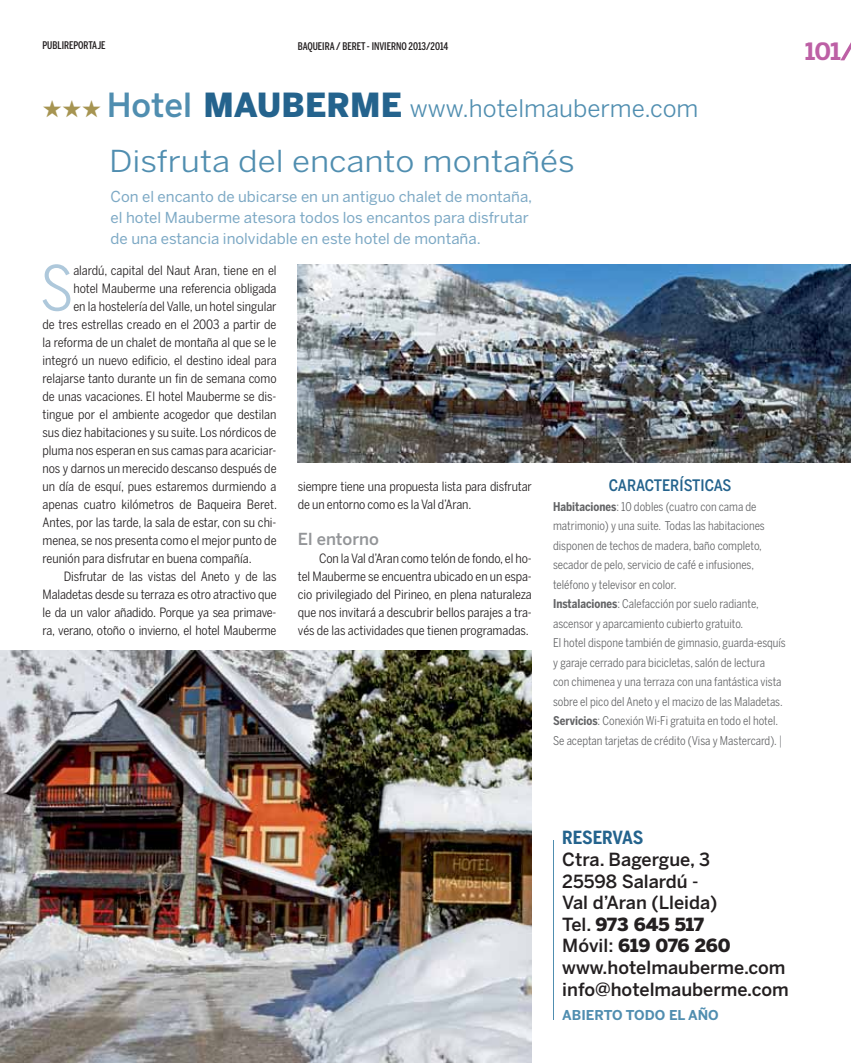
<style>
.page{position:relative;width:851px;height:1063px;background:#fff}
.page>*{position:absolute;margin:0;border:0;box-sizing:border-box;transform-origin:0 0}
.t1{font:61.35px "Benton Sans Cond";color:#aec8db}
.t2{font:30px "Benton Sans";color:#508eb0;scale:1.1 1}
.t3{font:24px "Benton Sans";color:#508eb0}
.t4{font:700 24px "Benton Sans";color:#bd60a5}
.t5{font:500 18px/21.6px "Benton Sans";color:#231f20}
.t6{font:700 18px "Benton Sans Cond";letter-spacing:-.01em;color:#24638d}
.t7{font:500 16.5px "Benton Sans";color:#939598}
.t8{font:500 15.75px "Benton Sans Cond";letter-spacing:-.005em;color:#24638d}
.t9{font:15px/21px "Benton Sans";color:#7da9c5}
.t10{font:700 13.5px "Benton Sans";color:#508eb0}
.t11{font:12.75px/18px "Benton Sans Cond";color:#231f20}
.t12{font:12px/19.5px "Benton Sans Cond";color:#636466;scale:.95 1}
.t13{font:500 10.5px "Benton Sans Comp";color:#231f20}
.s1{font-weight:500;font-size:33px}
.s2{font-weight:900;font-size:33px;color:#24638d}
.s3{font-weight:700}
.s4{font-size:12.75px;color:#939598}
.s5{font-weight:900}
</style>
<div class="page">
<img style="left:0;top:651px;width:531px;height:412px">
<hr style="left:553px;top:840px;width:1px;height:180px;background:#508eb0">
<img style="left:298px;top:264px;width:552px;height:199px">
<svg style="left:840px;top:44px;width:10px;height:17px"></svg>
<p class="t13" style="left:43px;top:42px;width:64px">PUBLIREPORTAJE</p>
<p class="t13" style="left:298px;top:43px;width:152px">BAQUEIRA / BERET - INVIERNO 2013/2014</p>
<h3 class="t4" style="left:804px;top:43px;width:38px">101</h3>
<h3 class="t3" style="left:107px;top:99px;width:593px"><span class="s1">Hotel</span> <span class="s2">MAUBERME</span> www.hotelmauberme.com</h3>
<h2 class="t2" style="left:109px;top:150px;width:425px">Disfruta del encanto montañés</h2>
<p class="t9" style="left:111px;top:187px;width:423px">Con el encanto de ubicarse en un antiguo chalet de montaña, el hotel Mauberme atesora todos los encantos para disfrutar de una estancia inolvidable en este hotel de montaña.</p>
<h1 class="t1" style="left:40px;top:265px;width:34px">S</h1>
<p class="t11" style="left:73px;top:262px;width:205px">alardú, capital del Naut Aran, tiene en el</p>
<p class="t11" style="left:73px;top:280px;width:205px">hotel Mauberme una referencia obligada</p>
<p class="t11" style="left:73px;top:298px;width:205px">en la hostelería del Valle, un hotel singular</p>
<p class="t11" style="left:43px;top:316px;width:235px">de tres estrellas creado en el 2003 a partir de</p>
<p class="t11" style="left:43px;top:334px;width:235px">la reforma de un chalet de montaña al que se le</p>
<p class="t11" style="left:43px;top:352px;width:235px">integró un nuevo edificio, el destino ideal para</p>
<p class="t11" style="left:43px;top:370px;width:235px">relajarse tanto durante un fin de semana como</p>
<p class="t11" style="left:43px;top:388px;width:235px">de unas vacaciones. El hotel Mauberme se dis-</p>
<p class="t11" style="left:43px;top:406px;width:235px">tingue por el ambiente acogedor que destilan</p>
<p class="t11" style="left:43px;top:424px;width:235px">sus diez habitaciones y su suite. Los nórdicos de</p>
<p class="t11" style="left:43px;top:442px;width:235px">pluma nos esperan en sus camas para acariciar-</p>
<p class="t11" style="left:43px;top:460px;width:235px">nos y darnos un merecido descanso después de</p>
<p class="t11" style="left:43px;top:478px;width:235px">un día de esquí, pues estaremos durmiendo a</p>
<p class="t11" style="left:43px;top:496px;width:236px">apenas cuatro kilómetros de Baqueira Beret.</p>
<p class="t11" style="left:43px;top:514px;width:235px">Antes, por las tarde, la sala de estar, con su chi-</p>
<p class="t11" style="left:43px;top:532px;width:235px">menea, se nos presenta como el mejor punto de</p>
<p class="t11" style="left:43px;top:550px;width:211px">reunión para disfrutar en buena compañía.</p>
<p class="t11" style="left:64px;top:568px;width:214px">Disfrutar de las vistas del Aneto y de las</p>
<p class="t11" style="left:43px;top:586px;width:235px">Maladetas desde su terraza es otro atractivo que</p>
<p class="t11" style="left:43px;top:604px;width:235px">le da un valor añadido. Porque ya sea primave-</p>
<p class="t11" style="left:43px;top:622px;width:235px">ra, verano, otoño o invierno, el hotel Mauberme</p>
<p class="t11" style="left:298px;top:478px;width:235px">siempre tiene una propuesta lista para disfrutar de un entorno como es la Val d’Aran.</p>
<p class="t7" style="left:298px;top:532px;width:83px">El entorno</p>
<p class="t11" style="left:298px;top:550px;width:235px;text-align:justify;text-indent:21px">Con la Val d’Aran como telón de fondo, el ho&shy;tel Mauberme se encuentra ubicado en un espa&shy;cio privilegiado del Pirineo, en plena naturaleza que nos invitará a descubrir bellos parajes a tra&shy;vés de las actividades que tienen programadas.</p>
<p class="t8" style="left:608px;top:480px;width:124px">CARACTERÍSTICAS</p>
<p class="t12" style="left:553px;top:498px;width:246px"><span class="s3">Habitaciones</span>: 10 dobles (cuatro con cama de matrimonio) y una suite. Todas las habitaciones disponen de techos de madera, baño completo, secador de pelo, servicio de café e infusiones, teléfono y televisor en color.<br><span class="s3">Instalaciones</span>: Calefacción por suelo radiante, ascensor y aparcamiento cubierto gratuito.<br>El hotel dispone también de gimnasio, guarda-esquís y garaje cerrado para bicicletas, salón de lectura<br>con chimenea y una terraza con una fantástica vista sobre el pico del Aneto y el macizo de las Maladetas.<br><span class="s3">Servicios</span>: Conexión Wi-Fi gratuita en todo el hotel.<br>Se aceptan tarjetas de crédito (Visa y Mastercard). <span class="s4">|</span></p>
<h3 class="t6" style="left:562px;top:831px;width:83px">RESERVAS</h3>
<h3 class="t5" style="left:562px;top:850px;width:228px">Ctra. Bagergue, 3<br>25598 Salardú -<br>Val d’Aran (Lleida)<br>Tel. <span class="s5">973 645 517<br></span>Móvil: <span class="s5">619 076 260 </span>www.hotelmauberme.com info@hotelmauberme.com</h3>
<p class="t10" style="left:562px;top:1010px;width:158px">ABIERTO TODO EL AÑO</p>
</div>
